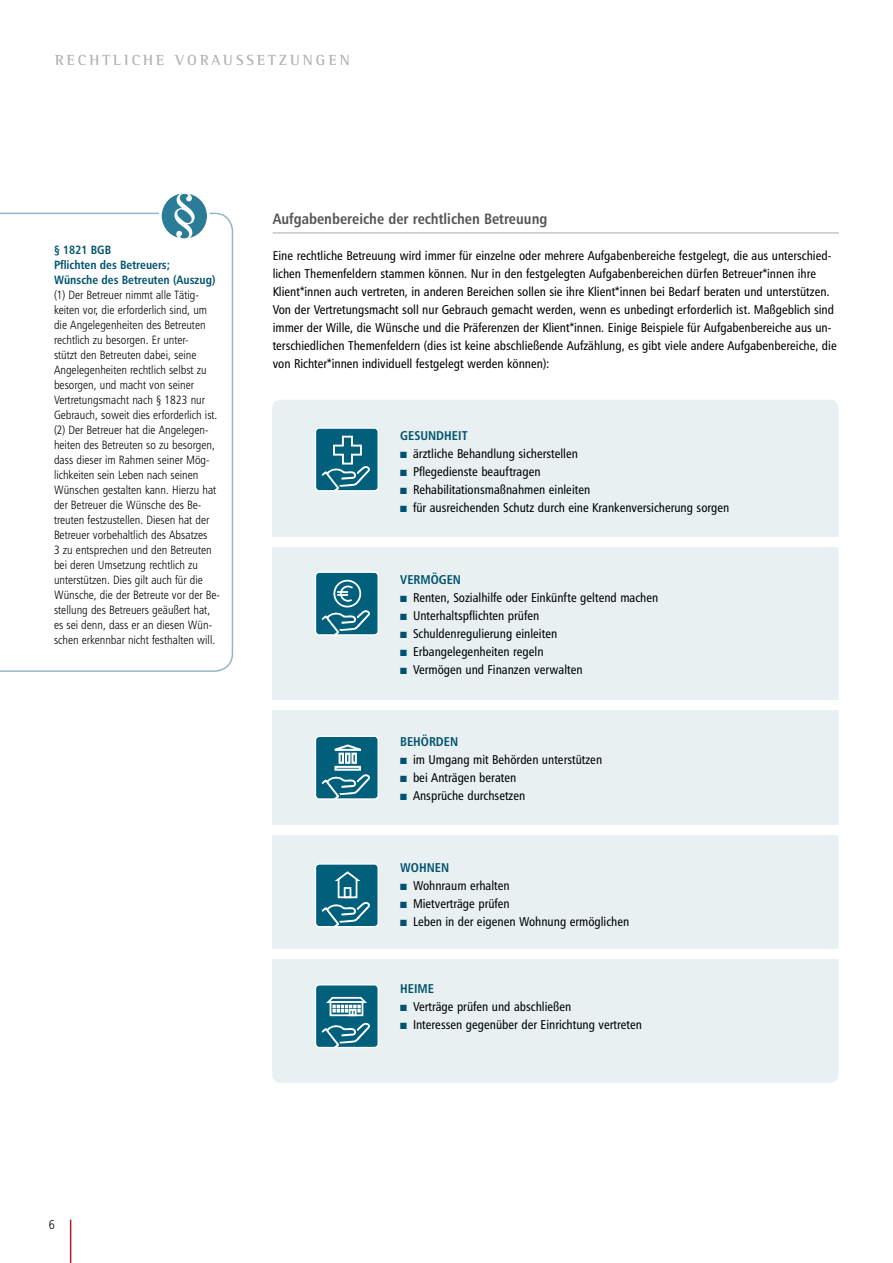
<style>
.page{position:relative;width:893px;height:1263px;background:#fff}
.page>*{position:absolute;margin:0;border:0;box-sizing:border-box;transform-origin:0 0}
.t1{font:57px "Times";color:#fff}
.t2{font:15px "Humanist 777 BT Bold Condensed B";color:#565655}
.t3{font:700 15px "Rotis Semi Serif";letter-spacing:.2em;color:#b1b2b3}
.t4{font:12.75px/18px "Humanist 777 BT Roman Condensed B";color:#000}
.t5{font:12.75px "Humanist 777 BT Bold Condensed B";color:#00536e}
.t6{font:12.75px "Humanist 777 BT Light Condensed B";color:#000}
.t7{font:12px/15px "Humanist 777 BT Light Condensed B";color:#000}
.t8{font:12px/15px "Humanist 777 BT Bold Condensed B";color:#00536e}
.s1{color:#00536e}
</style>
<div class="page">
<hr style="left:70px;top:1219px;width:1px;height:44px;background:#b51b26">
<div style="left:272px;top:400px;width:566px;height:683px;background:#e8f0f2;border-radius:9px"></div>
<hr style="left:273px;top:232px;width:566px;height:2px;background:#c5c6c6">
<div style="left:315px;top:428px;width:63px;height:63px;background:#00607b;border-radius:4px"></div>
<div style="left:315px;top:427px;width:64px;height:64px;border:1px solid #fff;border-radius:4px"></div>
<svg style="left:321px;top:435px;width:50px;height:57px"></svg>
<div style="left:315px;top:572px;width:63px;height:63px;background:#00607b;border-radius:4px"></div>
<div style="left:315px;top:571px;width:64px;height:65px;border:1px solid #fff;border-radius:4px"></div>
<svg style="left:321px;top:610px;width:50px;height:26px"></svg>
<div style="left:333px;top:580px;width:28px;height:27px;border:2px solid #fff;border-radius:50%"></div>
<svg style="left:337px;top:585px;width:18px;height:18px"></svg>
<div style="left:315px;top:736px;width:63px;height:63px;background:#00607b;border-radius:4px"></div>
<div style="left:315px;top:736px;width:64px;height:64px;border:1px solid #fff;border-radius:4px"></div>
<svg style="left:321px;top:774px;width:50px;height:26px"></svg>
<div style="left:339px;top:753px;width:5px;height:11px;border:2px solid #fff"></div>
<div style="left:345px;top:753px;width:5px;height:11px;border:2px solid #fff"></div>
<div style="left:351px;top:753px;width:6px;height:11px;border:2px solid #fff"></div>
<svg style="left:334px;top:744px;width:27px;height:7px"></svg>
<div style="left:334px;top:766px;width:27px;height:5px;border:2px solid #fff"></div>
<div style="left:315px;top:864px;width:63px;height:63px;background:#00607b;border-radius:4px"></div>
<div style="left:315px;top:863px;width:64px;height:64px;border:1px solid #fff;border-radius:4px"></div>
<svg style="left:321px;top:871px;width:50px;height:56px"></svg>
<div style="left:344px;top:887px;width:7px;height:11px;border:2px solid #fff"></div>
<div style="left:315px;top:985px;width:63px;height:62px;background:#00607b;border-radius:4px"></div>
<div style="left:315px;top:984px;width:64px;height:64px;border:1px solid #fff;border-radius:4px"></div>
<svg style="left:321px;top:1023px;width:50px;height:25px"></svg>
<svg style="left:326px;top:996px;width:41px;height:20px"></svg>
<div style="left:330px;top:1001px;width:33px;height:15px;border:2px solid #fff"></div>
<svg style="left:0;top:213px;width:233px;height:459px"></svg>
<div style="left:160px;top:192px;width:48px;height:48px;background:#2b7c96;border-radius:50%"></div>
<div style="left:159px;top:190px;width:51px;height:52px;border:3px solid #fff;border-radius:50%"></div>
<div style="left:260px;top:538px;width:591px;height:9px;background:#fff"></div>
<div style="left:260px;top:701px;width:591px;height:9px;background:#fff"></div>
<div style="left:260px;top:826px;width:591px;height:9px;background:#fff"></div>
<div style="left:260px;top:950px;width:591px;height:9px;background:#fff"></div>
<p class="t3" style="left:55px;top:51px;width:45px">RECHTLI</p>
<p class="t3" style="left:132px;top:51px;width:218px">CH E VORA USSET ZUNG EN</p>
<h1 class="t1" style="left:170px;top:159px;width:30px">§</h1>
<p class="t8" style="left:54px;top:242px;width:163px">§ 1821 BGB<br>Pflichten des Betreuers;<br>Wünsche des Betreuten (Auszug)</p>
<p class="t7" style="left:54px;top:287px;width:167px">(1) Der Betreuer nimmt alle Tätig&shy;keiten vor, die erforderlich sind, um die Angelegenheiten des Betreuten rechtlich zu besorgen. Er unter-<br>stützt den Betreuten dabei, seine Angelegenheiten rechtlich selbst zu besorgen, und macht von seiner Vertretungsmacht nach § 1823 nur Gebrauch, soweit dies erforderlich ist. (2) Der Betreuer hat die Angelegen&shy;heiten des Betreuten so zu besorgen, dass dieser im Rahmen seiner Mög&shy;lichkeiten sein Leben nach seinen Wünschen gestalten kann. Hierzu hat der Betreuer die Wünsche des Be&shy;treuten festzustellen. Diesen hat der Betreuer vorbehaltlich des Absatzes<br>3 zu entsprechen und den Betreuten bei deren Umsetzung rechtlich zu unterstützen. Dies gilt auch für die Wünsche, die der Betreute vor der Be&shy;stellung des Betreuers geäußert hat, es sei denn, dass er an diesen Wün&shy;schen erkennbar nicht festhalten will.</p>
<p class="t2" style="left:273px;top:209px;width:276px">Aufgabenbereiche der rechtlichen Betreuung</p>
<p class="t4" style="left:273px;top:246px;width:566px">Eine rechtliche Betreuung wird immer für einzelne oder mehrere Aufgabenbereiche festgelegt, die aus unterschied&shy;lichen Themenfeldern stammen können. Nur in den festgelegten Aufgabenbereichen dürfen Betreuer*innen ihre Klient*innen auch vertreten, in anderen Bereichen sollen sie ihre Klient*innen bei Bedarf beraten und unterstützen.<br>Von der Vertretungsmacht soll nur Gebrauch gemacht werden, wenn es unbedingt erforderlich ist. Maßgeblich sind immer der Wille, die Wünsche und die Präferenzen der Klient*innen. Einige Beispiele für Aufgabenbereiche aus un&shy;terschiedlichen Themenfeldern (dies ist keine abschließende Aufzählung, es gibt viele andere Aufgabenbereiche, die von Richter*innen individuell festgelegt werden können):</p>
<p class="t5" style="left:400px;top:427px;width:16px">Gesun</p>
<p class="t5" style="left:436px;top:427px;width:33px">dheit</p>
<p class="t4" style="left:400px;top:444px;width:179px"><span class="s1">■</span> ärztliche Behandlung sicherstellen</p>
<p class="t4" style="left:400px;top:462px;width:142px"><span class="s1">■</span> Pflegedienste beauftragen</p>
<p class="t4" style="left:400px;top:480px;width:192px"><span class="s1">■</span> Rehabilitationsmaßnahmen einleiten</p>
<p class="t4" style="left:400px;top:498px;width:331px"><span class="s1">■</span> für ausreichenden Schutz durch eine Krankenversicherung sorgen</p>
<p class="t5" style="left:400px;top:571px;width:47px">Vermögen</p>
<p class="t4" style="left:400px;top:588px;width:260px"><span class="s1">■</span> Renten, Sozialhilfe oder Einkünfte geltend machen</p>
<p class="t4" style="left:400px;top:606px;width:141px"><span class="s1">■</span> Unterhaltspflichten prüfen</p>
<p class="t4" style="left:400px;top:624px;width:158px"><span class="s1">■</span> Schuldenregulierung einleiten</p>
<p class="t4" style="left:400px;top:642px;width:145px"><span class="s1">■</span> Erbangelegenheiten regeln</p>
<p class="t4" style="left:400px;top:660px;width:184px"><span class="s1">■</span> Vermögen und Finanzen verwalten</p>
<p class="t5" style="left:400px;top:733px;width:51px">Behörden</p>
<p class="t4" style="left:400px;top:750px;width:203px"><span class="s1">■</span> im Umgang mit Behörden unterstützen</p>
<p class="t4" style="left:400px;top:768px;width:118px"><span class="s1">■</span> bei Anträgen beraten</p>
<p class="t4" style="left:400px;top:786px;width:127px"><span class="s1">■</span> Ansprüche durchsetzen</p>
<p class="t5" style="left:400px;top:859px;width:35px">Wohnen</p>
<p class="t4" style="left:400px;top:876px;width:111px"><span class="s1">■</span> Wohnraum erhalten</p>
<p class="t4" style="left:400px;top:894px;width:111px"><span class="s1">■</span> Mietverträge prüfen</p>
<p class="t4" style="left:400px;top:912px;width:231px"><span class="s1">■</span> Leben in der eigenen Wohnung ermöglichen</p>
<p class="t5" style="left:400px;top:981px;width:34px">Heime</p>
<p class="t4" style="left:400px;top:997px;width:173px"><span class="s1">■</span> Verträge prüfen und abschließen</p>
<p class="t4" style="left:400px;top:1015px;width:243px"><span class="s1">■</span> Interessen gegenüber der Einrichtung vertreten</p>
<p class="t6" style="left:49px;top:1217px;width:8px">6</p>
</div>
